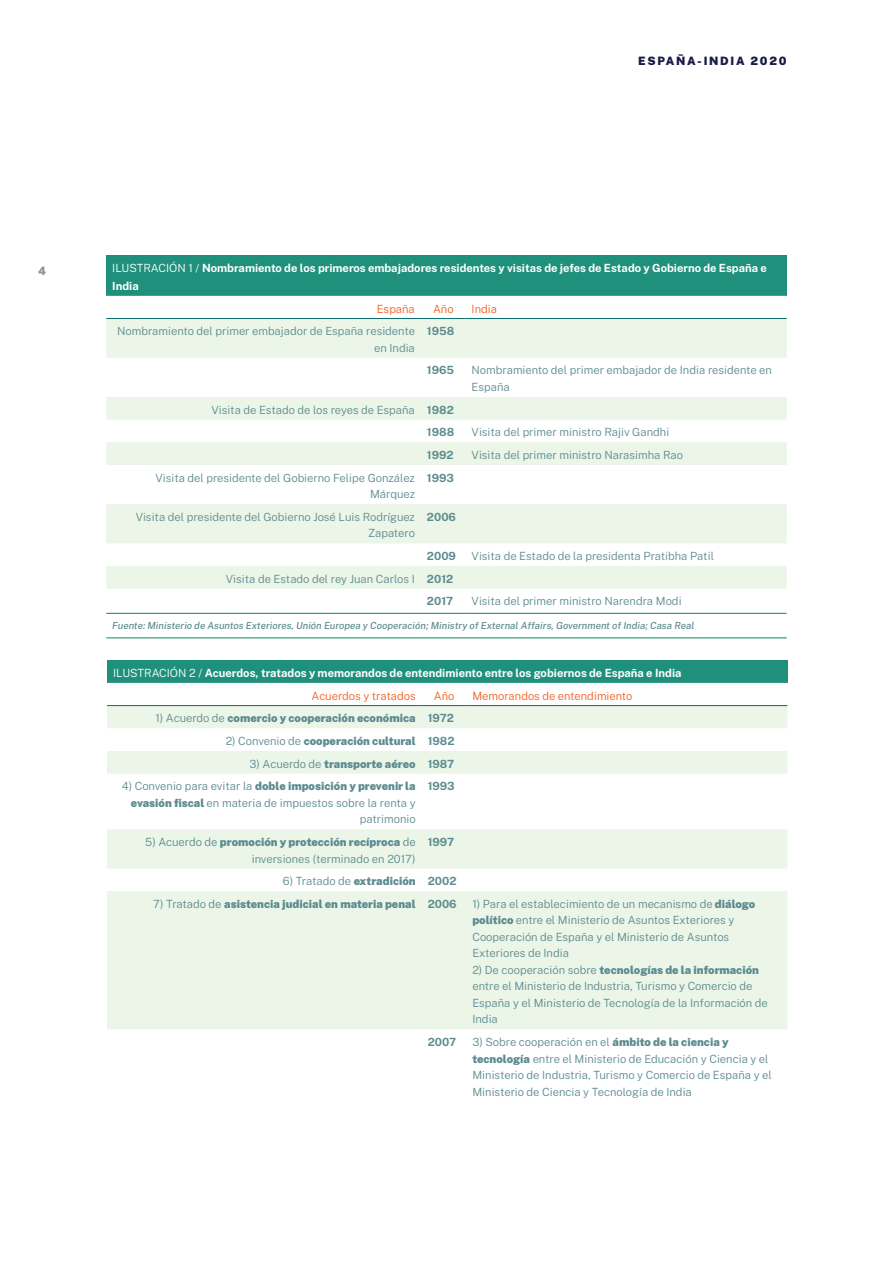
<style>
.page{position:relative;width:893px;height:1263px;background:#fff}
.page>*{position:absolute;margin:0;border:0;box-sizing:border-box;transform-origin:0 0}
.ENG_ACTIVIDAD_TEXTO{font:900 11.55px "Public Sans";letter-spacing:.15em;color:#1a1a48}
.t1{font:900 11.55px "Public Sans";color:#939598}
.PARAFO_COMUN{font:300 11.25px/16.5px "Public Sans";color:#5c8b90;text-align:right}
.PARAFO_COMUN-2{font:700 11.25px/18px "Public Sans";color:#fff}
.PARAFO_COMUN-3{font:900 11.25px "Public Sans";color:#5c8b90}
.PARAFO_COMUN-4{font:700 11.25px "Public Sans";color:#5c8b90}
.PARAFO_COMUN-5{font:300 11.25px "Public Sans";color:#f26021}
.PARAFO_COMUN-6{font:italic 500 9.75px "Public Sans";color:#5c8b90}
.s1{font-weight:300}
.s2{font-weight:900}
</style>
<div class="page">
<div style="left:106px;top:255px;width:681px;height:41px;background:#1f907c"></div>
<svg style="left:106px;top:319px;width:681px;height:270px;fill:#ebf5e8"></svg>
<hr style="left:106px;top:613px;width:315px;height:1px;background:#008a5e">
<hr style="left:421px;top:613px;width:45px;height:1px;background:#008a5e">
<hr style="left:466px;top:613px;width:321px;height:1px;background:#008a5e">
<hr style="left:106px;top:637px;width:315px;height:1px;background:#008a5e">
<hr style="left:421px;top:637px;width:45px;height:1px;background:#008a5e">
<hr style="left:466px;top:637px;width:321px;height:1px;background:#008a5e">
<hr style="left:106px;top:318px;width:315px;height:1px;background:#0b6c70">
<hr style="left:421px;top:318px;width:45px;height:1px;background:#0b6c70">
<hr style="left:466px;top:318px;width:321px;height:1px;background:#0b6c70">
<div style="left:107px;top:660px;width:680px;height:23px;background:#1f907c"></div>
<svg style="left:107px;top:706px;width:680px;height:323px;fill:#ebf5e8"></svg>
<hr style="left:107px;top:705px;width:315px;height:1px;background:#0b6c70">
<hr style="left:422px;top:705px;width:44px;height:1px;background:#0b6c70">
<hr style="left:466px;top:705px;width:321px;height:1px;background:#0b6c70">
<hr style="left:106px;top:728px;width:2px;height:23px;background:#fff">
<svg style="left:421px;top:728px;width:1px;height:23px"></svg>
<svg style="left:466px;top:728px;width:1px;height:23px"></svg>
<p class="ENG_ACTIVIDAD_TEXTO" style="left:638px;top:53px;width:150px">ESPAÑA-INDIA 2020</p>
<p class="t1" style="left:38px;top:263px;width:9px">4</p>
<p class="PARAFO_COMUN-2" style="left:112px;top:258px;width:656px"><span class="s1">ILUSTRACIÓN 1 /</span> Nombramiento de los primeros embajadores residentes y visitas de jefes de Estado y Gobierno de España e<br>India</p>
<p class="PARAFO_COMUN-5" style="left:377px;top:300px;width:40px">España</p>
<p class="PARAFO_COMUN-5" style="left:433px;top:300px;width:22px">Año</p>
<p class="PARAFO_COMUN-5" style="left:472px;top:300px;width:27px">India</p>
<p class="PARAFO_COMUN" style="left:117px;top:322px;width:299px">Nombramiento del primer embajador de España residente en India</p>
<p class="PARAFO_COMUN-4" style="left:427px;top:323px;width:29px">1958</p>
<p class="PARAFO_COMUN-4" style="left:427px;top:362px;width:29px">1965</p>
<p class="PARAFO_COMUN" style="left:472px;top:361px;width:302px;text-align:left">Nombramiento del primer embajador de India residente en<br>España</p>
<p class="PARAFO_COMUN" style="left:211px;top:401px;width:205px">Visita de Estado de los reyes de España</p>
<p class="PARAFO_COMUN-4" style="left:427px;top:401px;width:28px">1982</p>
<p class="PARAFO_COMUN-4" style="left:427px;top:424px;width:29px">1988</p>
<p class="PARAFO_COMUN" style="left:472px;top:423px;width:199px">Visita del primer ministro Rajiv Gandhi</p>
<p class="PARAFO_COMUN-4" style="left:427px;top:447px;width:28px">1992</p>
<p class="PARAFO_COMUN" style="left:472px;top:446px;width:213px">Visita del primer ministro Narasimha Rao</p>
<p class="PARAFO_COMUN" style="left:155px;top:469px;width:261px">Visita del presidente del Gobierno Felipe González<br>Márquez</p>
<p class="PARAFO_COMUN-4" style="left:427px;top:469px;width:29px">1993</p>
<p class="PARAFO_COMUN" style="left:136px;top:508px;width:281px">Visita del presidente del Gobierno José Luis Rodríguez<br>Zapatero</p>
<p class="PARAFO_COMUN-4" style="left:427px;top:509px;width:30px">2006</p>
<p class="PARAFO_COMUN-4" style="left:427px;top:548px;width:30px">2009</p>
<p class="PARAFO_COMUN" style="left:472px;top:547px;width:244px">Visita de Estado de la presidenta Pratibha Patil</p>
<p class="PARAFO_COMUN" style="left:226px;top:570px;width:190px">Visita de Estado del rey Juan Carlos I</p>
<p class="PARAFO_COMUN-4" style="left:427px;top:570px;width:28px">2012</p>
<p class="PARAFO_COMUN-4" style="left:427px;top:593px;width:28px">2017</p>
<p class="PARAFO_COMUN" style="left:472px;top:592px;width:211px">Visita del primer ministro Narendra Modi</p>
<p class="PARAFO_COMUN-6" style="left:112px;top:619px;width:583px">Fuente: Ministerio de Asuntos Exteriores, Unión Europea y Cooperación; Ministry of External Affairs, Government of India; Casa Real</p>
<p class="PARAFO_COMUN-2" style="left:113px;top:663px;width:570px"><span class="s1">ILUSTRACIÓN 2 /</span> Acuerdos, tratados y memorandos de entendimiento entre los gobiernos de España e India</p>
<p class="PARAFO_COMUN-5" style="left:312px;top:687px;width:106px">Acuerdos y tratados</p>
<p class="PARAFO_COMUN-5" style="left:434px;top:687px;width:22px">Año</p>
<p class="PARAFO_COMUN-5" style="left:472px;top:687px;width:162px">Memorandos de entendimiento</p>
<p class="PARAFO_COMUN-3" style="left:155px;top:710px;width:262px"><span class="s1">1) Acuerdo de</span> comercio y cooperación económica</p>
<p class="PARAFO_COMUN-4" style="left:428px;top:710px;width:28px">1972</p>
<p class="PARAFO_COMUN-3" style="left:226px;top:733px;width:192px"><span class="s1">2) Convenio de</span> cooperación cultural</p>
<p class="PARAFO_COMUN-4" style="left:428px;top:733px;width:28px">1982</p>
<p class="PARAFO_COMUN-3" style="left:250px;top:755px;width:168px"><span class="s1">3) Acuerdo de</span> transporte aéreo</p>
<p class="PARAFO_COMUN-4" style="left:428px;top:755px;width:28px">1987</p>
<p class="PARAFO_COMUN" style="left:122px;top:777px;width:296px">4) Convenio para evitar la <span class="s2">doble imposición y prevenir la evasión fiscal</span> en materia de impuestos sobre la renta y patrimonio</p>
<p class="PARAFO_COMUN-4" style="left:428px;top:778px;width:29px">1993</p>
<p class="PARAFO_COMUN" style="left:145px;top:833px;width:272px">5) Acuerdo de <span class="s2">promoción y protección recíproca</span> de inversiones (terminado en 2017)</p>
<p class="PARAFO_COMUN-4" style="left:428px;top:834px;width:28px">1997</p>
<p class="PARAFO_COMUN" style="left:283px;top:872px;width:134px">6) Tratado de <span class="s2">extradición</span></p>
<p class="PARAFO_COMUN-4" style="left:428px;top:873px;width:30px">2002</p>
<p class="PARAFO_COMUN-3" style="left:153px;top:896px;width:264px"><span class="s1">7) Tratado de</span> asistencia judicial en materia penal</p>
<p class="PARAFO_COMUN-4" style="left:428px;top:896px;width:30px">2006</p>
<p class="PARAFO_COMUN" style="left:472px;top:895px;width:284px;text-align:left">1) Para el establecimiento de un mecanismo de <span class="s2">diálogo político</span> entre el Ministerio de Asuntos Exteriores y Cooperación de España y el Ministerio de Asuntos Exteriores de India</p>
<p class="PARAFO_COMUN" style="left:472px;top:961px;width:297px;text-align:left">2) De cooperación sobre <span class="s2">tecnologías de la información </span>entre el Ministerio de Industria, Turismo y Comercio de España y el Ministerio de Tecnología de la Información de India</p>
<p class="PARAFO_COMUN-4" style="left:428px;top:1034px;width:30px">2007</p>
<p class="PARAFO_COMUN" style="left:472px;top:1033px;width:301px;text-align:left">3) Sobre cooperación en el <span class="s2">ámbito de la ciencia y tecnología</span> entre el Ministerio de Educación y Ciencia y el Ministerio de Industria, Turismo y Comercio de España y el Ministerio de Ciencia y Tecnología de India</p>
</div>
